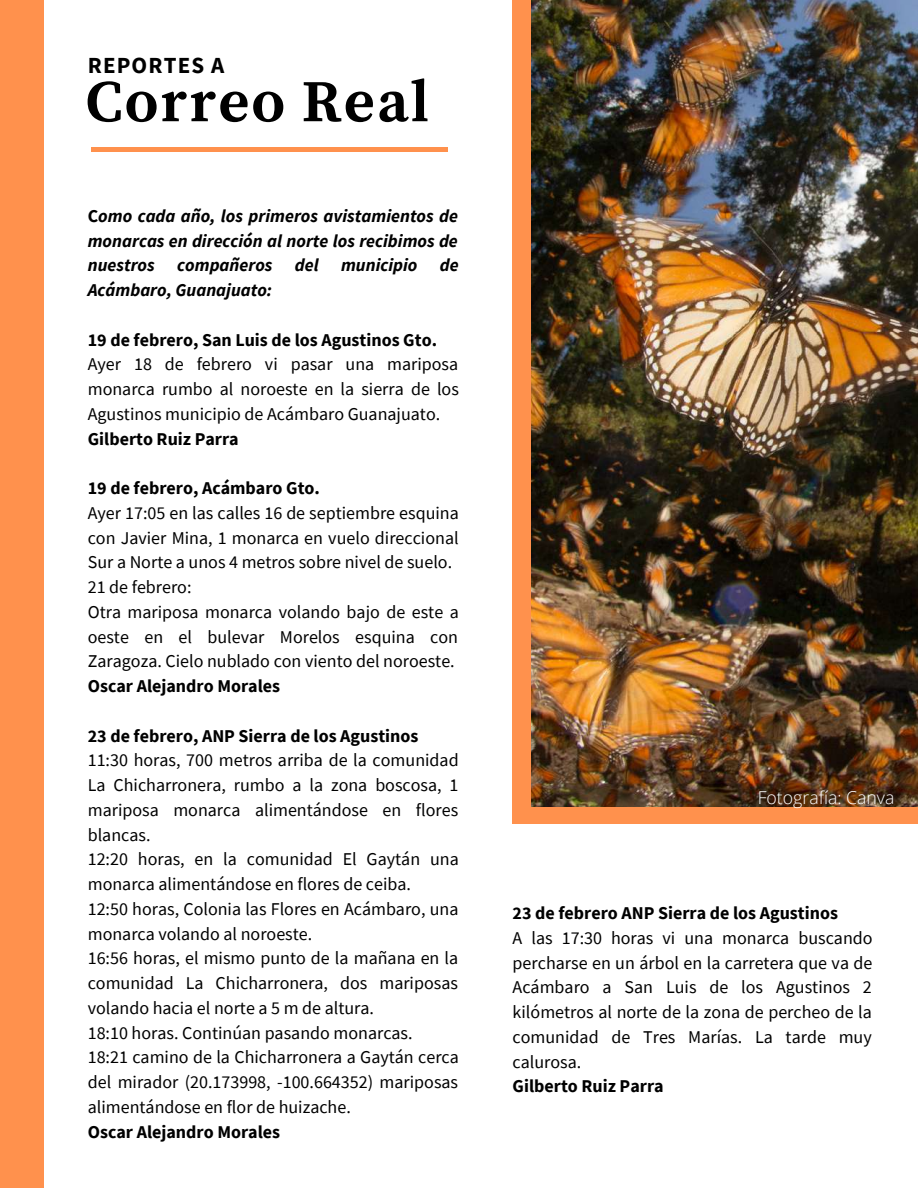
<style>
.page{position:relative;width:918px;height:1188px;background:#fff}
.page>*{position:absolute;margin:0;border:0;box-sizing:border-box;transform-origin:0 0}
.t1{font:700 59.55px "Source Serif Pro";letter-spacing:.03em;color:#000}
.t2{font:700 22.95px "Source Sans Pro";letter-spacing:.05em;color:#000}
.t3{font:18px/24.8px "Source Sans Pro";color:#000;text-align:justify}
.t4{font:700 18px "Source Sans Pro";color:#000}
.t5{font:italic 700 18px/24.8px "Source Sans Pro";color:#000;text-align:justify}
.t6{font:300 17.7px "Open Sans";color:#fff}
.s1{font-style:normal}
</style>
<div class="page">
<div style="left:0;top:0;width:43px;height:1188px;background:#ff914d"></div>
<div style="left:91px;top:147px;width:357px;height:5px;background:#ff914d"></div>
<div style="left:513px;top:0;width:405px;height:824px;background:#ff914d"></div>
<img style="left:531px;top:0;width:387px;height:807px">
<p class="t2" style="left:88px;top:51px;width:138px">REPORTES A</p>
<h1 class="t1" style="left:86px;top:67px;width:344px">Correo Real</h1>
<p class="t5" style="left:88px;top:203px;width:372px"><span class="s1">C</span>omo cada año, los primeros avistamientos de monarcas en dirección al norte los recibimos de nuestros compañeros del municipio de Acámbaro, Guanajuato:</p>
<p class="t4" style="left:88px;top:328px;width:351px">19 de febrero, San Luis de los Agustinos Gto.</p>
<p class="t3" style="left:88px;top:352px;width:373px">Ayer 18 de febrero vi pasar una mariposa monarca rumbo al noroeste en la sierra de los Agustinos municipio de Acámbaro Guanajuato.</p>
<p class="t4" style="left:88px;top:427px;width:153px">Gilberto Ruiz Parra</p>
<p class="t4" style="left:88px;top:477px;width:234px">19 de febrero, Acámbaro Gto.</p>
<p class="t3" style="left:88px;top:500px;width:373px;text-align:left">Ayer 17:05 en las calles 16 de septiembre esquina con Javier Mina, 1 monarca en vuelo direccional Sur a Norte a unos 4 metros sobre nivel de suelo.<br>21 de febrero:<br>Otra mariposa monarca volando bajo de este a oeste en el bulevar Morelos esquina con Zaragoza. Cielo nublado con viento del noroeste.</p>
<p class="t4" style="left:88px;top:675px;width:194px">Oscar Alejandro Morales</p>
<p class="t4" style="left:88px;top:724px;width:332px">23 de febrero, ANP Sierra de los Agustinos</p>
<p class="t3" style="left:88px;top:748px;width:373px;text-align:left">11:30 horas, 700 metros arriba de la comunidad La Chicharronera, rumbo a la zona boscosa, 1 mariposa monarca alimentándose en flores blancas.<br>12:20 horas, en la comunidad El Gaytán una monarca alimentándose en flores de ceiba.<br>12:50 horas, Colonia las Flores en Acámbaro, una monarca volando al noroeste.<br>16:56 horas, el mismo punto de la mañana en la comunidad La Chicharronera, dos mariposas volando hacia el norte a 5 m de altura.<br>18:10 horas. Continúan pasando monarcas.<br>18:21 camino de la Chicharronera a Gaytán cerca del mirador (20.173998, -100.664352) mariposas alimentándose en flor de huizache.</p>
<p class="t4" style="left:88px;top:1120px;width:194px">Oscar Alejandro Morales</p>
<p class="t6" style="left:758px;top:785px;width:138px">Fotografía: Canva</p>
<p class="t4" style="left:513px;top:901px;width:327px">23 de febrero ANP Sierra de los Agustinos</p>
<p class="t3" style="left:513px;top:925px;width:361px">A las 17:30 horas vi una monarca buscando percharse en un árbol en la carretera que va de Acámbaro a San Luis de los Agustinos 2 kilómetros al norte de la zona de percheo de la comunidad de Tres Marías. La tarde muy calurosa.</p>
<p class="t4" style="left:513px;top:1075px;width:153px">Gilberto Ruiz Parra</p>
</div>
